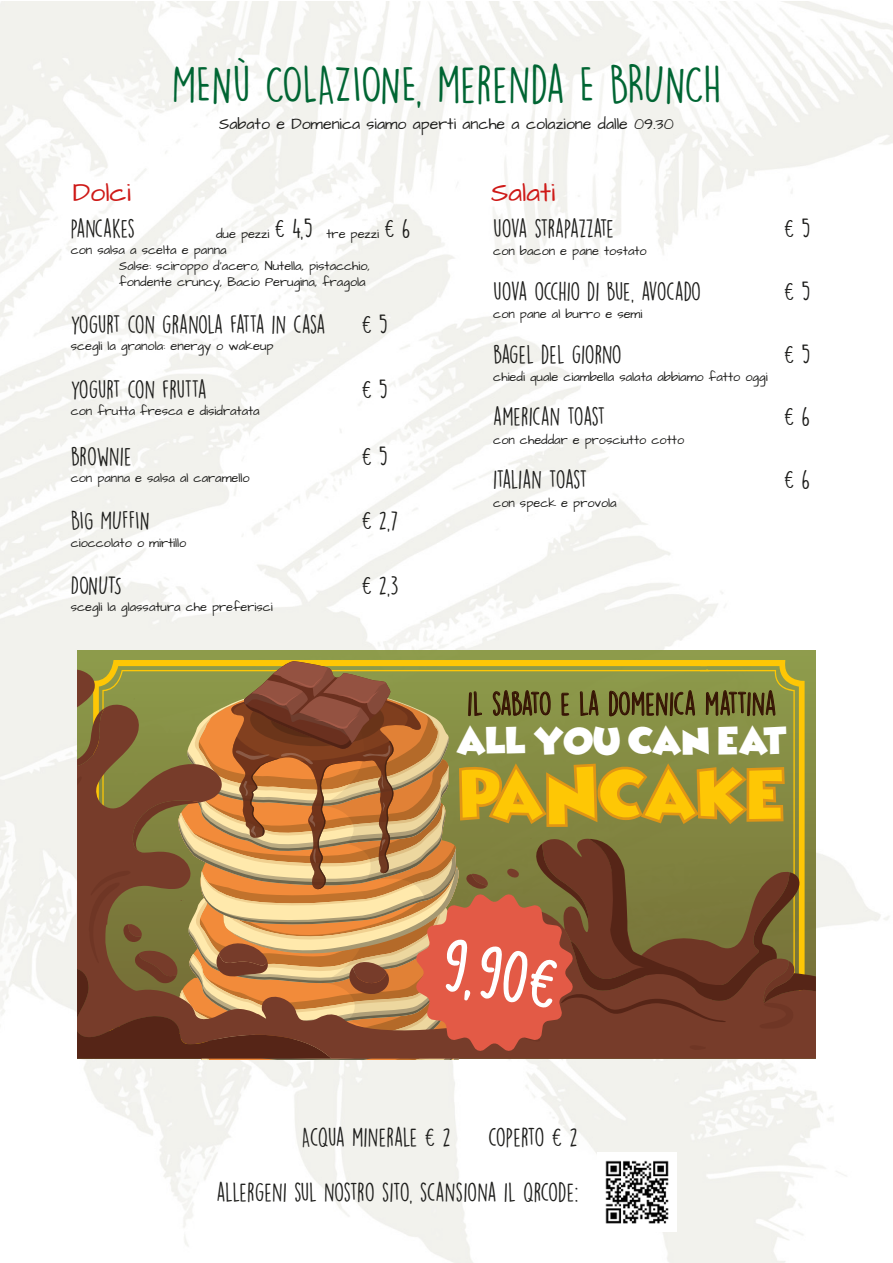
<style>
.page{position:relative;width:893px;height:1263px;background:#fff}
.page>*{position:absolute;margin:0;border:0;box-sizing:border-box;transform-origin:0 0}
.t1{font:64.05px "DK Lemon Yellow Sun";color:#fff}
.t2{font:47.7px "DK Lemon Yellow Sun";letter-spacing:-.01em;color:#006533}
.t3{font:32.4px "Wicked Mouse";color:#fff}
.t4{font:29.25px "DK Lemon Yellow Sun";letter-spacing:-.035em;color:#361404}
.t5{font:27px "Architects Daughter";color:#ce1917}
.t6{font:24px "DK Lemon Yellow Sun";letter-spacing:-.025em;color:#1d1d1b}
.t7{font:23.4px "DK Lemon Yellow Sun";letter-spacing:-.025em;color:#1d1d1b}
.t8{font:23.4px "DK Lemon Yellow Sun";color:#1d1d1b}
.t9{font:16.5px "Architects Daughter";color:#1d1d1b}
.t10{font:13.2px "Architects Daughter";color:#1d1d1b}
.s1{font-family:"DK Lemon Yellow Sun";font-size:23.4px}
</style>
<div class="page">
<img style="left:0;top:2px;width:893px;height:1261px">
<img style="left:597px;top:1153px;width:79px;height:79px">
<svg style="left:77px;top:651px;width:739px;height:408px;background:#9d753c"></svg>
<h2 class="t2" style="left:172px;top:56px;width:551px">MENÙ COLAZIONE, MERENDA E BRUNCH</h2>
<p class="t9" style="left:219px;top:112px;width:456px">Sabato e Domenica siamo aperti anche a colazione dalle 09.30</p>
<h3 class="t5" style="left:73px;top:174px;width:60px">Dolci</h3>
<h3 class="t7" style="left:71px;top:214px;width:66px">PANCAKES</h3>
<p class="t10" style="left:216px;top:225px;width:196px">due pezzi <span class="s1">€ 4,5</span> tre pezzi <span class="s1">€ 6</span></p>
<p class="t10" style="left:71px;top:241px;width:157px">con salsa a scelta e panna</p>
<p class="t10" style="left:119px;top:257px;width:252px">Salse: sciroppo d’acero, Nutella, pistacchio,</p>
<p class="t10" style="left:119px;top:273px;width:248px">fondente cruncy, Bacio Perugina, fragola</p>
<h3 class="t7" style="left:71px;top:310px;width:256px">YOGURT CON GRANOLA FATTA IN CASA</h3>
<h3 class="t7" style="left:361px;top:310px;width:28px">€ 5</h3>
<p class="t10" style="left:71px;top:337px;width:204px">scegli la granola: energy o wakeup</p>
<h3 class="t7" style="left:71px;top:375px;width:138px">YOGURT CON FRUTTA</h3>
<h3 class="t7" style="left:361px;top:375px;width:28px">€ 5</h3>
<p class="t10" style="left:71px;top:402px;width:191px">con frutta fresca e disidratata</p>
<h3 class="t8" style="left:71px;top:442px;width:62px">BROWNIE</h3>
<h3 class="t7" style="left:361px;top:442px;width:28px">€ 5</h3>
<p class="t10" style="left:71px;top:469px;width:180px">con panna e salsa al caramello</p>
<h3 class="t8" style="left:71px;top:507px;width:81px">BIG MUFFIN</h3>
<h3 class="t7" style="left:361px;top:507px;width:38px">€ 2,7</h3>
<p class="t10" style="left:71px;top:533px;width:117px">cioccolato o mirtillo</p>
<h3 class="t7" style="left:71px;top:571px;width:53px">DONUTS</h3>
<h3 class="t7" style="left:361px;top:571px;width:39px">€ 2,3</h3>
<p class="t10" style="left:71px;top:598px;width:204px">scegli la glassatura che preferisci</p>
<h3 class="t5" style="left:491px;top:174px;width:66px">Salati</h3>
<h3 class="t7" style="left:493px;top:214px;width:122px">UOVA STRAPAZZATE</h3>
<h3 class="t7" style="left:784px;top:214px;width:28px">€ 5</h3>
<p class="t10" style="left:493px;top:242px;width:155px">con bacon e pane tostato</p>
<h3 class="t7" style="left:493px;top:277px;width:209px">UOVA OCCHIO DI BUE, AVOCADO</h3>
<h3 class="t7" style="left:784px;top:277px;width:28px">€ 5</h3>
<p class="t10" style="left:493px;top:305px;width:151px">con pane al burro e semi</p>
<h3 class="t8" style="left:493px;top:340px;width:130px">BAGEL DEL GIORNO</h3>
<h3 class="t7" style="left:784px;top:340px;width:28px">€ 5</h3>
<p class="t10" style="left:493px;top:368px;width:276px">chiedi quale ciambella salata abbiamo fatto oggi</p>
<h3 class="t8" style="left:493px;top:403px;width:114px">AMERICAN TOAST</h3>
<h3 class="t7" style="left:784px;top:403px;width:28px">€ 6</h3>
<p class="t10" style="left:493px;top:431px;width:192px">con cheddar e prosciutto cotto</p>
<h3 class="t7" style="left:493px;top:466px;width:95px">ITALIAN TOAST</h3>
<h3 class="t7" style="left:784px;top:466px;width:28px">€ 6</h3>
<p class="t10" style="left:493px;top:494px;width:125px">con speck e provola</p>
<h3 class="t4" style="left:467px;top:686px;width:311px">IL SABATO E LA DOMENICA MATTINA</h3>
<h3 class="t3" style="left:456px;top:713px;width:333px">ALL YOU CAN EAT</h3>
<h1 class="t1" style="left:450px;top:925px;width:119px;rotate:11deg">9,90€</h1>
<h3 class="t6" style="left:302px;top:1123px;width:150px">ACQUA MINERALE € 2</h3>
<h3 class="t6" style="left:488px;top:1123px;width:91px">COPERTO € 2</h3>
<h3 class="t6" style="left:217px;top:1177px;width:363px">ALLERGENI SUL NOSTRO SITO, SCANSIONA IL QRCODE:</h3>
</div>
